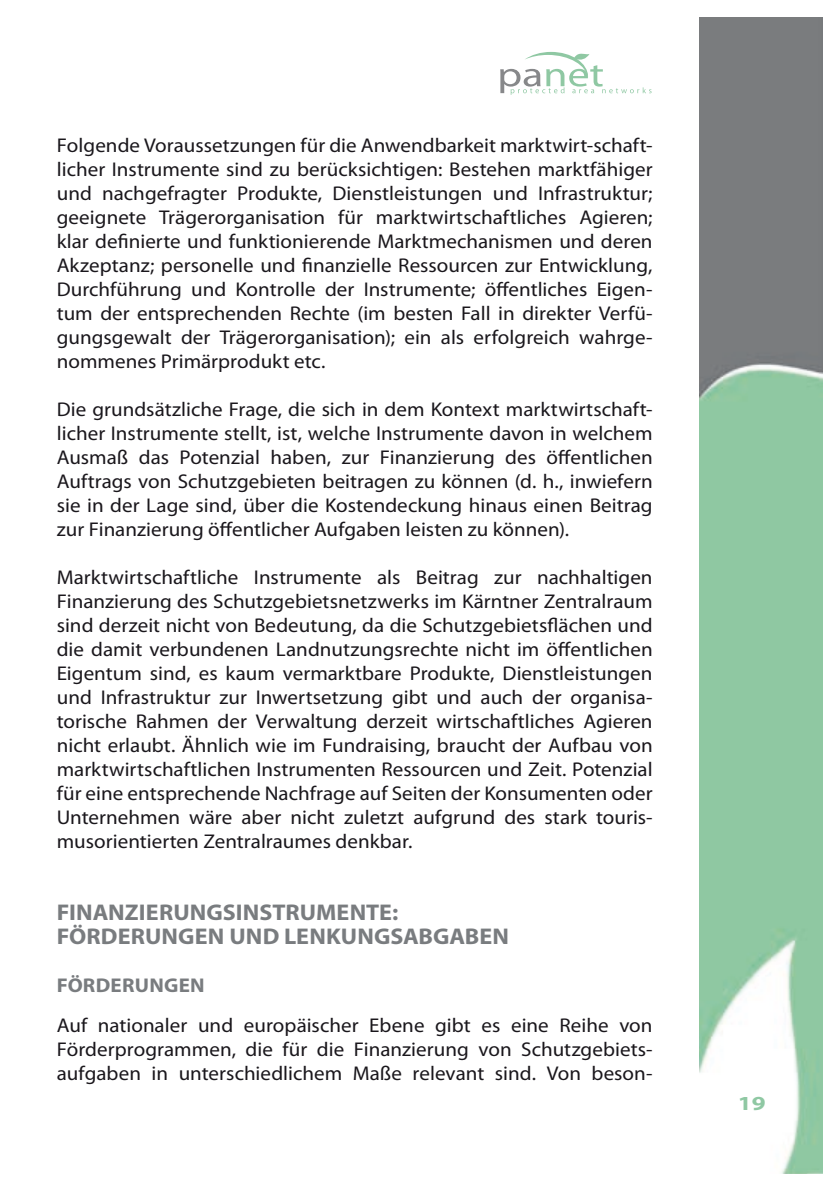
<style>
.page{position:relative;width:840px;height:1191px;background:#fff}
.page>*{position:absolute;margin:0;border:0;box-sizing:border-box;transform-origin:0 0}
.t1{font:700 22.8px/24px "Myriad Pro";letter-spacing:.005em;color:#797c7f;scale:1.05 1}
.t2{font:20px/24px "Myriad Pro";color:#1a171c;text-align:justify;scale:1.05 1}
.t3{font:700 20px "Myriad Pro";letter-spacing:.01em;color:#797c7f;scale:1.05 1}
.t4{font:700 20px "Myriad Pro";color:#8fc8a3;scale:1.25 1}
</style>
<div class="page">
<img style="left:699px;top:17px;width:123px;height:1157px">
<svg style="left:500px;top:52px;width:151px;height:43px"></svg>
<p class="t2" style="left:57px;top:133px;width:568px">Folgende Voraussetzungen für die Anwendbarkeit marktwirt-schaft&shy;licher Instrumente sind zu berücksichtigen: Bestehen marktfähiger und nachgefragter Produkte, Dienstleistungen und Infrastruktur; geeignete Trägerorganisation für marktwirtschaftliches Agieren; klar definierte und funktionierende Marktmechanismen und deren Akzeptanz; personelle und finanzielle Ressourcen zur Entwicklung, Durchführung und Kontrolle der Instrumente; öffentliches Eigen&shy;tum der entsprechenden Rechte (im besten Fall in direkter Verfü&shy;gungsgewalt der Trägerorganisation); ein als erfolgreich wahrge&shy;nommenes Primärprodukt etc.</p>
<p class="t2" style="left:57px;top:397px;width:568px">Die grundsätzliche Frage, die sich in dem Kontext marktwirtschaft&shy;licher Instrumente stellt, ist, welche Instrumente davon in welchem Ausmaß das Potenzial haben, zur Finanzierung des öffentlichen Auftrags von Schutzgebieten beitragen zu können (d. h., inwiefern sie in der Lage sind, über die Kostendeckung hinaus einen Beitrag zur Finanzierung öffentlicher Aufgaben leisten zu können).</p>
<p class="t2" style="left:57px;top:565px;width:568px">Marktwirtschaftliche Instrumente als Beitrag zur nachhaltigen Finanzierung des Schutzgebietsnetzwerks im Kärntner Zentralraum sind derzeit nicht von Bedeutung, da die Schutzgebietsflächen und die damit verbundenen Landnutzungsrechte nicht im öffentlichen Eigentum sind, es kaum vermarktbare Produkte, Dienstleistungen und Infrastruktur zur Inwertsetzung gibt und auch der organisa&shy;torische Rahmen der Verwaltung derzeit wirtschaftliches Agieren nicht erlaubt. Ähnlich wie im Fundraising, braucht der Aufbau von marktwirtschaftlichen Instrumenten Ressourcen und Zeit. Potenzial für eine entsprechende Nachfrage auf Seiten der Konsumenten oder Unternehmen wäre aber nicht zuletzt aufgrund des stark touris&shy;musorientierten Zentralraumes denkbar.</p>
<p class="t1" style="left:57px;top:899px;width:432px">FI NANZIERUNGSI NSTRUMENTE:<br>FÖRDERUNGEN UND LENKUNGSABGABEN</p>
<p class="t3" style="left:57px;top:972px;width:142px">FÖRDERUNGEN</p>
<p class="t2" style="left:57px;top:1013px;width:568px">Auf nationaler und europäischer Ebene gibt es eine Reihe von Förderprogrammen, die für die Finanzierung von Schutzgebiets&shy;aufgaben in unterschiedlichem Maße relevant sind. Von beson-</p>
<p class="t4" style="left:737px;top:1089px;width:24px">19</p>
</div>
